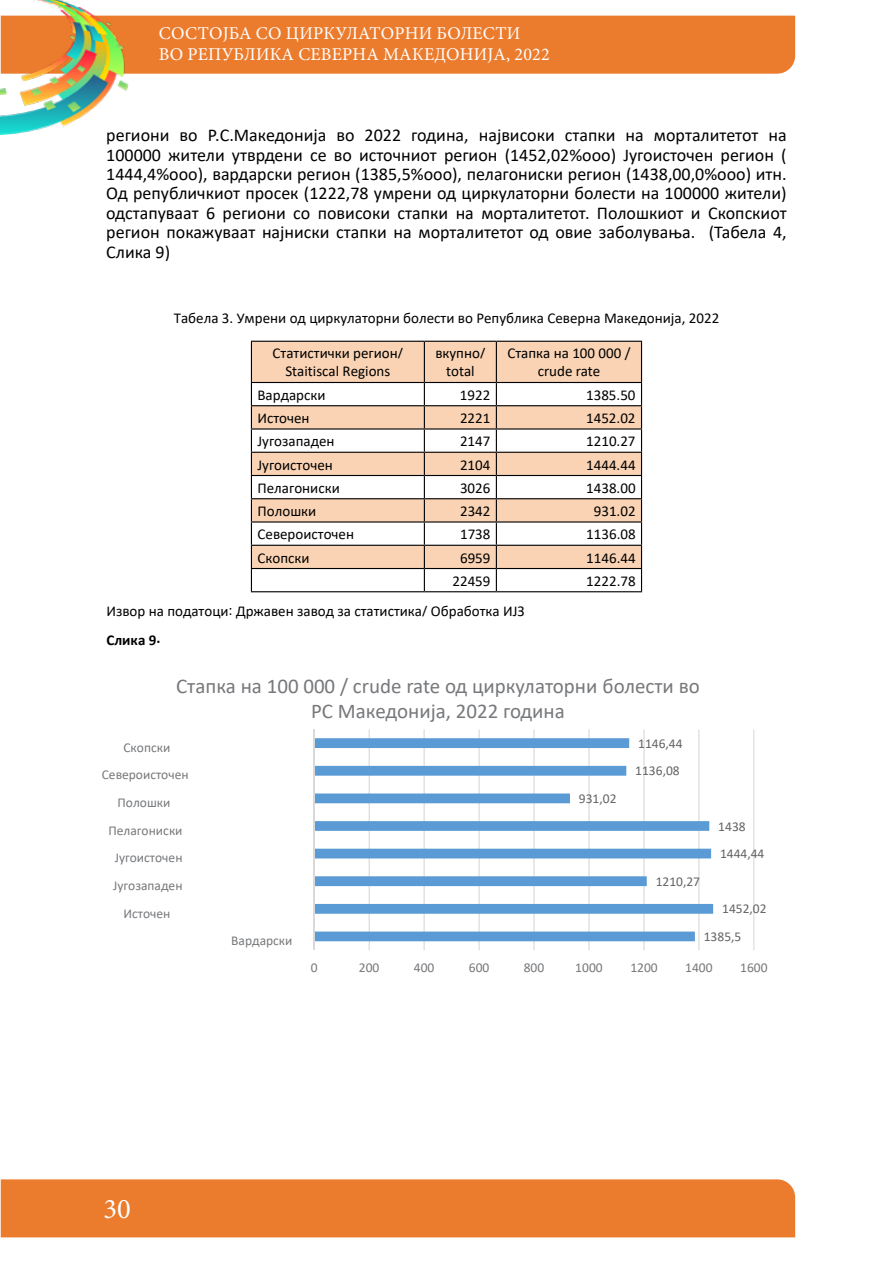
<style>
.page{position:relative;width:893px;height:1263px;background:#fff}
.page>*{position:absolute;margin:0;border:0;box-sizing:border-box;transform-origin:0 0}
.t1{font:28.5px "Minion Pro";color:#fff}
.t2{font:21px/25.7px "Calibri";color:#76787b;text-align:center}
.t3{font:18px/19.4px "Calibri";color:#000;text-align:justify}
.t4{font:18px/21.6px "Minion Pro";letter-spacing:.01em;color:#fff}
.t5{font:15px/18px "Calibri";color:#000;text-align:center}
.t6{font:700 15px "Calibri";color:#000}
.t7{font:13.5px "Calibri";color:#76787b}
.t8{font:13.5px "Calibri";color:#636466}
</style>
<div class="page">
<div style="left:1px;top:1179px;width:794px;height:58px;background:#ec7c2d"></div>
<div style="left:133px;top:16px;width:662px;height:58px;background:#ec7c2d"></div>
<img style="left:0;top:0;width:133px;height:134px">
<svg style="left:252px;top:342px;width:389px;height:226px;fill:#f9d3b4"></svg>
<hr style="left:251px;top:341px;width:173px;height:1px;background:#000">
<hr style="left:251px;top:342px;width:1px;height:40px;background:#000">
<hr style="left:424px;top:341px;width:72px;height:1px;background:#000">
<hr style="left:424px;top:342px;width:1px;height:40px;background:#000">
<hr style="left:496px;top:341px;width:146px;height:1px;background:#000">
<hr style="left:496px;top:342px;width:1px;height:40px;background:#000">
<hr style="left:641px;top:342px;width:1px;height:40px;background:#000">
<hr style="left:251px;top:382px;width:173px;height:1px;background:#000">
<hr style="left:424px;top:382px;width:72px;height:1px;background:#000">
<hr style="left:496px;top:382px;width:146px;height:1px;background:#000">
<hr style="left:251px;top:405px;width:173px;height:1px;background:#000">
<hr style="left:424px;top:405px;width:72px;height:1px;background:#000">
<hr style="left:496px;top:405px;width:146px;height:1px;background:#000">
<hr style="left:251px;top:428px;width:173px;height:2px;background:#000">
<hr style="left:424px;top:428px;width:72px;height:2px;background:#000">
<hr style="left:496px;top:428px;width:146px;height:2px;background:#000">
<hr style="left:251px;top:452px;width:173px;height:1px;background:#000">
<hr style="left:424px;top:452px;width:72px;height:1px;background:#000">
<hr style="left:496px;top:452px;width:146px;height:1px;background:#000">
<hr style="left:251px;top:475px;width:173px;height:1px;background:#000">
<hr style="left:424px;top:475px;width:72px;height:1px;background:#000">
<hr style="left:496px;top:475px;width:146px;height:1px;background:#000">
<hr style="left:251px;top:498px;width:173px;height:1px;background:#000">
<hr style="left:424px;top:498px;width:72px;height:1px;background:#000">
<hr style="left:496px;top:498px;width:146px;height:1px;background:#000">
<hr style="left:251px;top:521px;width:173px;height:2px;background:#000">
<hr style="left:424px;top:521px;width:72px;height:2px;background:#000">
<hr style="left:496px;top:521px;width:146px;height:2px;background:#000">
<hr style="left:251px;top:545px;width:173px;height:1px;background:#000">
<hr style="left:424px;top:545px;width:72px;height:1px;background:#000">
<hr style="left:496px;top:545px;width:146px;height:1px;background:#000">
<hr style="left:251px;top:568px;width:173px;height:1px;background:#000">
<svg style="left:251px;top:383px;width:1px;height:208px"></svg>
<hr style="left:424px;top:568px;width:72px;height:1px;background:#000">
<svg style="left:424px;top:383px;width:1px;height:208px"></svg>
<hr style="left:496px;top:568px;width:146px;height:1px;background:#000">
<svg style="left:496px;top:383px;width:1px;height:208px"></svg>
<svg style="left:641px;top:383px;width:1px;height:208px"></svg>
<hr style="left:251px;top:591px;width:173px;height:1px;background:#000">
<hr style="left:424px;top:591px;width:72px;height:1px;background:#000">
<hr style="left:496px;top:591px;width:146px;height:1px;background:#000">
<hr style="left:369px;top:729px;width:1px;height:221px;background:#d9d9d9">
<hr style="left:424px;top:729px;width:1px;height:221px;background:#d9d9d9">
<hr style="left:478px;top:729px;width:2px;height:221px;background:#d9d9d9">
<hr style="left:533px;top:729px;width:2px;height:221px;background:#d9d9d9">
<hr style="left:588px;top:729px;width:2px;height:221px;background:#d9d9d9">
<hr style="left:643px;top:729px;width:2px;height:221px;background:#d9d9d9">
<hr style="left:698px;top:729px;width:1px;height:221px;background:#d9d9d9">
<hr style="left:753px;top:729px;width:1px;height:221px;background:#d9d9d9">
<svg style="left:315px;top:738px;width:398px;height:203px"></svg>
<hr style="left:314px;top:729px;width:1px;height:221px;background:#d9d9d9">
<p class="t4" style="left:159px;top:22px;width:392px">СОСТОЈБА СО ЦИРКУЛАТОРНИ БОЛЕСТИ<br>ВО РЕПУБЛИКА СЕВЕРНА МАКЕДОНИЈА, 2022</p>
<p class="t3" style="left:106px;top:125px;width:682px">региони во Р.С.Македонија во 2022 година, највисоки стапки на морталитетот на 100000 жители утврдени се во источниот регион (1452,02%ооо) Југоисточен регион ( 1444,4%ооо), вардарски регион (1385,5%ооо), пелагониски регион (1438,00,0%ооo) итн.<br>Од републичкиот просек (1222,78 умрени од циркулаторни болести на 100000 жители) одстапуваат 6 региони со повисоки стапки на морталитетот. Полошкиот и Скопскиот регион покажуваат најниски стапки на морталитетот од овие заболувања. (Табела 4, Слика 9)</p>
<p class="t5" style="left:174px;top:308px;width:547px">Табела 3. Умрени од циркулаторни болести во Република Северна Македонија, 2022</p>
<p class="t5" style="left:273px;top:344px;width:132px">Статистички регион/<br>Staitiscal Regions</p>
<p class="t5" style="left:435px;top:344px;width:52px">вкупно/ total</p>
<p class="t5" style="left:507px;top:344px;width:125px">Стапка на 100 000 / crude rate</p>
<p class="t5" style="left:257px;top:385px;width:70px">Вардарски</p>
<p class="t5" style="left:460px;top:385px;width:32px">1922</p>
<p class="t5" style="left:586px;top:385px;width:51px">1385.50</p>
<p class="t5" style="left:257px;top:409px;width:54px">Источен</p>
<p class="t5" style="left:460px;top:409px;width:32px">2221</p>
<p class="t5" style="left:586px;top:409px;width:51px">1452.02</p>
<p class="t5" style="left:257px;top:432px;width:79px">Југозападен</p>
<p class="t5" style="left:460px;top:432px;width:32px">2147</p>
<p class="t5" style="left:586px;top:432px;width:51px">1210.27</p>
<p class="t5" style="left:257px;top:455px;width:77px">Југоисточен</p>
<p class="t5" style="left:460px;top:455px;width:32px">2104</p>
<p class="t5" style="left:586px;top:455px;width:51px">1444.44</p>
<p class="t5" style="left:257px;top:478px;width:84px">Пелагониски</p>
<p class="t5" style="left:460px;top:478px;width:32px">3026</p>
<p class="t5" style="left:586px;top:478px;width:51px">1438.00</p>
<p class="t5" style="left:258px;top:502px;width:60px">Полошки</p>
<p class="t5" style="left:460px;top:502px;width:32px">2342</p>
<p class="t5" style="left:594px;top:502px;width:43px">931.02</p>
<p class="t5" style="left:258px;top:525px;width:98px">Североисточен</p>
<p class="t5" style="left:460px;top:525px;width:32px">1738</p>
<p class="t5" style="left:586px;top:525px;width:51px">1136.08</p>
<p class="t5" style="left:258px;top:548px;width:54px">Скопски</p>
<p class="t5" style="left:460px;top:548px;width:32px">6959</p>
<p class="t5" style="left:586px;top:548px;width:51px">1146.44</p>
<p class="t5" style="left:452px;top:571px;width:40px">22459</p>
<p class="t5" style="left:586px;top:571px;width:51px">1222.78</p>
<p class="t5" style="left:106px;top:602px;width:420px">Извор на податоци: Државен завод за статистика/ Обработка ИЈЗ</p>
<p class="t6" style="left:106px;top:629px;width:55px">Слика 9.</p>
<p class="t2" style="left:176px;top:672px;width:525px">Стапка на 100 000 / crude rate од циркулаторни болести во<br>РС Македонија, 2022 година</p>
<p class="t7" style="left:123px;top:738px;width:48px">Скопски</p>
<p class="t8" style="left:638px;top:734px;width:46px">1146,44</p>
<p class="t7" style="left:102px;top:765px;width:88px">Североисточен</p>
<p class="t8" style="left:635px;top:761px;width:46px">1136,08</p>
<p class="t7" style="left:117px;top:793px;width:54px">Полошки</p>
<p class="t8" style="left:579px;top:789px;width:39px">931,02</p>
<p class="t7" style="left:108px;top:821px;width:76px">Пелагониски</p>
<p class="t8" style="left:718px;top:817px;width:29px">1438</p>
<p class="t7" style="left:115px;top:848px;width:69px">Југоисточен</p>
<p class="t8" style="left:720px;top:844px;width:46px">1444,44</p>
<p class="t7" style="left:113px;top:876px;width:71px">Југозападен</p>
<p class="t8" style="left:656px;top:872px;width:46px">1210,27</p>
<p class="t7" style="left:123px;top:904px;width:48px">Источен</p>
<p class="t8" style="left:722px;top:900px;width:46px">1452,02</p>
<p class="t7" style="left:231px;top:931px;width:63px">Вардарски</p>
<p class="t8" style="left:704px;top:927px;width:39px">1385,5</p>
<p class="t7" style="left:311px;top:958px;width:8px">0</p>
<p class="t7" style="left:359px;top:958px;width:22px">200</p>
<p class="t7" style="left:414px;top:958px;width:22px">400</p>
<p class="t7" style="left:469px;top:958px;width:22px">600</p>
<p class="t7" style="left:524px;top:958px;width:22px">800</p>
<p class="t7" style="left:575px;top:958px;width:29px">1000</p>
<p class="t7" style="left:630px;top:958px;width:29px">1200</p>
<p class="t7" style="left:685px;top:958px;width:29px">1400</p>
<p class="t7" style="left:740px;top:958px;width:29px">1600</p>
<h1 class="t1" style="left:103px;top:1190px;width:29px">30</h1>
</div>
